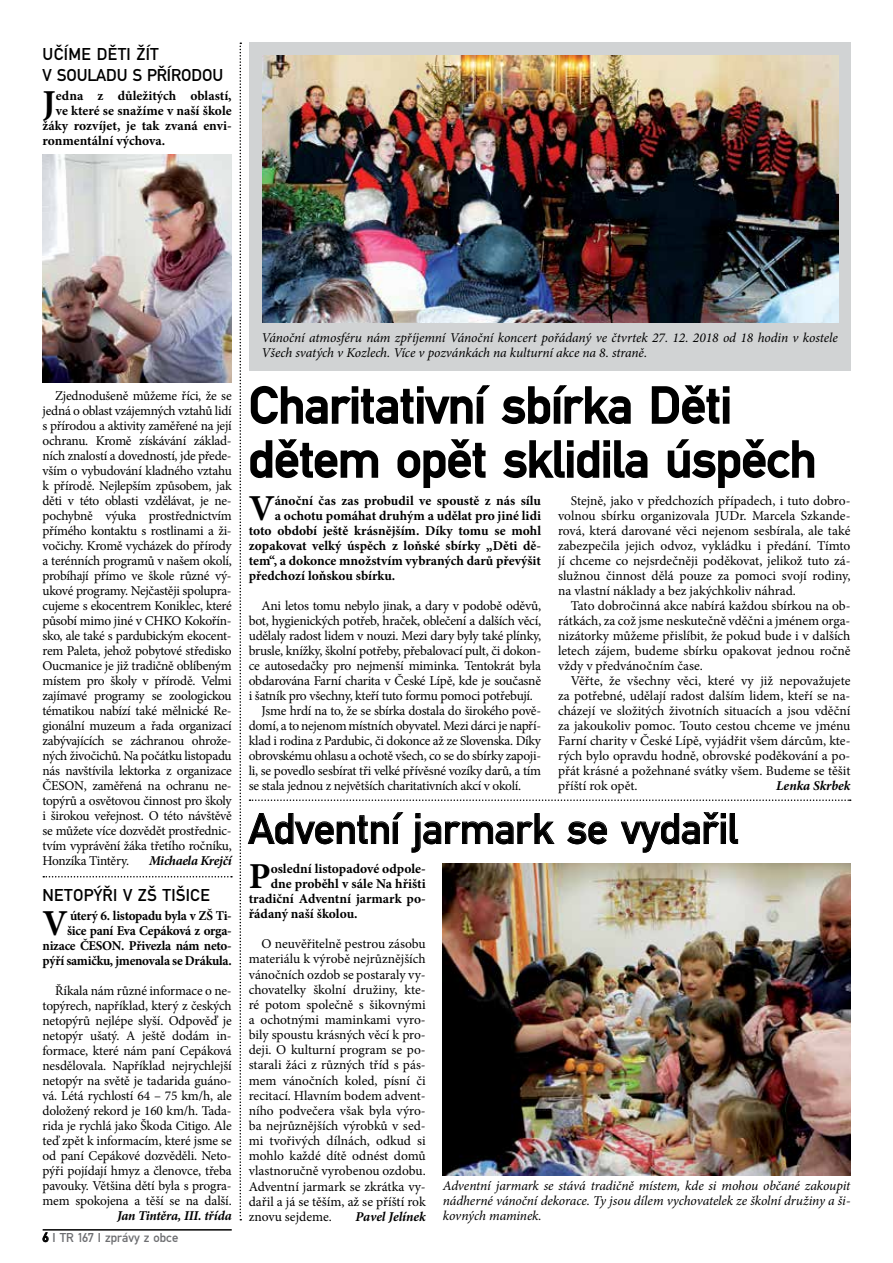
<style>
.page{position:relative;width:893px;height:1263px;background:#fff}
.page>*{position:absolute;margin:0;border:0;box-sizing:border-box;transform-origin:0 0}
.t1{font:54px/54px "Fette Mit DOT";color:#000}
.t2{font:45px "Fette Mit DOT";color:#000}
.t3{font:700 36.6px "Minion Pro";color:#000}
.t4{font:18px/21px "Fette Mit DOT";letter-spacing:-.005em;color:#000}
.t5{font:18px "Fette Mit DOT";letter-spacing:.015em;color:#000}
.t6{font:13.5px/15px "Minion Pro";letter-spacing:-.02em;color:#000;text-align:justify}
.t7{font:700 13.5px/15px "Minion Pro";letter-spacing:-.005em;color:#000;text-align:right}
.t8{font:italic 13.5px/15px "Minion Pro";letter-spacing:-.005em;color:#000}
.t9{font:italic 700 13.5px "Minion Pro";letter-spacing:-.01em;color:#000}
.t10{font:13.5px "Fette Mit DOT";color:#6d6e71}
.s1{color:#000}
</style>
<div class="page">
<div style="left:249px;top:43px;width:601px;height:328px;background:#d1d3d4"></div>
<hr style="left:43px;top:1229px;width:189px;height:1px;background:#000">
<svg style="left:42px;top:1232px;width:7px;height:10px"></svg>
<svg style="left:240px;top:43px;width:1px;height:1177px"></svg>
<svg style="left:43px;top:876px;width:189px;height:1px"></svg>
<img style="left:443px;top:863px;width:407px;height:312px">
<img style="left:263px;top:55px;width:575px;height:267px">
<img style="left:43px;top:154px;width:189px;height:228px">
<svg style="left:250px;top:385px;width:240px;height:40px"></svg>
<svg style="left:501px;top:385px;width:130px;height:40px"></svg>
<svg style="left:651px;top:385px;width:79px;height:40px"></svg>
<svg style="left:250px;top:439px;width:129px;height:40px"></svg>
<svg style="left:397px;top:439px;width:89px;height:49px"></svg>
<svg style="left:503px;top:440px;width:145px;height:39px"></svg>
<svg style="left:667px;top:439px;width:148px;height:49px"></svg>
<svg style="left:248px;top:812px;width:155px;height:32px"></svg>
<svg style="left:411px;top:813px;width:144px;height:40px"></svg>
<svg style="left:567px;top:821px;width:40px;height:23px"></svg>
<svg style="left:621px;top:812px;width:117px;height:41px"></svg>
<svg style="left:249px;top:799px;width:602px;height:2px"></svg>
<h3 class="t4" style="left:43px;top:43px;width:182px">UČÍME DĚTI ŽÍT<br>V SOULADU S PŘÍRODOU</h3>
<h3 class="t3" style="left:43px;top:77px;width:15px">J</h3>
<p class="t7" style="left:56px;top:88px;width:177px">edna z důležitých oblastí,</p>
<p class="t7" style="left:56px;top:103px;width:177px">ve které se snažíme v naší škole</p>
<p class="t7" style="left:43px;top:118px;width:191px">žáky rozvíjet, je tak zvaná envi-</p>
<p class="t7" style="left:43px;top:133px;width:124px">ronmentální výchova.</p>
<p class="t6" style="left:43px;top:388px;width:191px;text-indent:13px">Zjednodušeně můžeme říci, že se jedná o oblast vzájemných vztahů lidí s přírodou a aktivity zaměřené na její ochranu. Kromě získávání základ&shy;ních znalostí a dovedností, jde přede&shy;vším o vybudování kladného vztahu k přírodě. Nejlepším způsobem, jak děti v této oblasti vzdělávat, je ne&shy;pochybně výuka prostřednictvím přímého kontaktu s rostlinami a ži&shy;vočichy. Kromě vycházek do přírody a terénních programů v našem okolí, probíhají přímo ve škole různé vý&shy;ukové programy. Nejčastěji spolupra&shy;cujeme s ekocentrem Koniklec, které působí mimo jiné v CHKO Kokořín&shy;sko, ale také s pardubickým ekocent&shy;rem Paleta, jehož pobytové středisko Oucmanice je již tradičně oblíbeným místem pro školy v přírodě. Velmi zajímavé programy se zoologickou tématikou nabízí také mělnické Re&shy;gionální muzeum a řada organizací zabývajících se záchranou ohrože&shy;ných živočichů. Na počátku listopadu nás navštívila lektorka z organizace ČESON, zaměřená na ochranu ne&shy;topýrů a osvětovou činnost pro školy i širokou veřejnost. O této návštěvě se můžete více dozvědět prostřednic&shy;tvím vyprávění žáka třetího ročníku, Honzíka Tintěry.</p>
<p class="t9" style="left:149px;top:851px;width:84px">Michaela Krejčí</p>
<h3 class="t5" style="left:43px;top:885px;width:169px">NETOPÝŘI V ZŠ TIŠICE</h3>
<h3 class="t3" style="left:43px;top:898px;width:27px">V</h3>
<p class="t7" style="left:43px;top:908px;width:191px">úterý 6. listopadu byla v ZŠ Ti-<br>šice paní Eva Cepáková z orga&shy;nizace ČESON. Přivezla nám neto&shy;pýří samičku, jmenovala se Drákula.</p>
<p class="t6" style="left:43px;top:984px;width:191px;text-indent:13px">Říkala nám různé informace o ne&shy;topýrech, například, který z českých netopýrů nejlépe slyší. Odpověď je netopýr ušatý. A ještě dodám in&shy;formace, které nám paní Cepáková nesdělovala. Například nejrychlejší netopýr na světě je tadarida guáno&shy;vá. Létá rychlostí 64 – 75 km/h, ale doložený rekord je 160 km/h. Tada&shy;rida je rychlá jako Škoda Citigo. Ale teď zpět k informacím, které jsme se od paní Cepákové dozvěděli. Neto&shy;pýři pojídají hmyz a členovce, třeba pavouky. Většina dětí byla s progra&shy;mem spokojena a těší se na další.</p>
<p class="t9" style="left:117px;top:1206px;width:116px">Jan Tintěra, III. třída</p>
<p class="t10" style="left:43px;top:1230px;width:137px"><span class="s1">6</span> I TR 167 I zprávy z obce</p>
<p class="t8" style="left:261px;top:330px;width:578px">Vánoční atmosféru nám zpříjemní Vánoční koncert pořádaný ve čtvrtek 27. 12. 2018 od 18 hodin v kostele<br>Všech svatých v Kozlech. Více v pozvánkách na kulturní akce na 8. straně.</p>
<h1 class="t1" style="left:249px;top:379px;width:569px">Charitativní sbírka Děti dětem opět sklidila úspěch</h1>
<h3 class="t3" style="left:249px;top:482px;width:28px">V</h3>
<p class="t7" style="left:275px;top:493px;width:268px">ánoční čas zas probudil ve spoustě z nás sílu</p>
<p class="t7" style="left:275px;top:508px;width:268px">a ochotu pomáhat druhým a udělat pro jiné lidi</p>
<p class="t7" style="left:249px;top:523px;width:294px">toto období ještě krásnějším. Díky tomu se mohl</p>
<p class="t7" style="left:249px;top:538px;width:294px">zopakovat velký úspěch z loňské sbírky „Děti dě-</p>
<p class="t7" style="left:249px;top:553px;width:294px">tem“, a dokonce množstvím vybraných darů převýšit</p>
<p class="t7" style="left:249px;top:568px;width:148px">předchozí loňskou sbírku.</p>
<p class="t6" style="left:262px;top:598px;width:281px">Ani letos tomu nebylo jinak, a dary v podobě oděvů,</p>
<p class="t6" style="left:249px;top:613px;width:294px">bot, hygienických potřeb, hraček, oblečení a dalších věcí,</p>
<p class="t6" style="left:249px;top:628px;width:294px">udělaly radost lidem v nouzi. Mezi dary byly také plínky,</p>
<p class="t6" style="left:249px;top:643px;width:294px">brusle, knížky, školní potřeby, přebalovací pult, či dokon-</p>
<p class="t6" style="left:249px;top:658px;width:294px">ce autosedačky pro nejmenší miminka. Tentokrát byla</p>
<p class="t6" style="left:249px;top:673px;width:294px">obdarována Farní charita v České Lípě, kde je současně</p>
<p class="t6" style="left:249px;top:688px;width:286px">i šatník pro všechny, kteří tuto formu pomoci potřebují.</p>
<p class="t6" style="left:261px;top:703px;width:281px">Jsme hrdí na to, že se sbírka dostala do širokého pově-</p>
<p class="t6" style="left:249px;top:718px;width:294px">domí, a to nejenom místních obyvatel. Mezi dárci je napří-</p>
<p class="t6" style="left:249px;top:733px;width:294px">klad i rodina z Pardubic, či dokonce až ze Slovenska. Díky</p>
<p class="t6" style="left:249px;top:748px;width:294px">obrovskému ohlasu a ochotě všech, co se do sbírky zapoji-</p>
<p class="t6" style="left:249px;top:763px;width:294px">li, se povedlo sesbírat tři velké přívěsné vozíky darů, a tím</p>
<p class="t6" style="left:249px;top:778px;width:274px">se stala jednou z největších charitativních akcí v okolí.</p>
<p class="t6" style="left:558px;top:493px;width:294px;text-indent:13px">Stejně, jako v předchozích případech, i tuto dobro&shy;volnou sbírku organizovala JUDr. Marcela Szkande&shy;rová, která darované věci nejenom sesbírala, ale také zabezpečila jejich odvoz, vykládku i předání. Tímto jí chceme co nejsrdečněji poděkovat, jelikož tuto zá&shy;služnou činnost dělá pouze za pomoci svojí rodiny, na vlastní náklady a bez jakýchkoliv náhrad.</p>
<p class="t6" style="left:558px;top:598px;width:294px;text-indent:13px">Tato dobročinná akce nabírá každou sbírkou na ob&shy;rátkách, za což jsme neskutečně vděčni a jménem orga&shy;nizátorky můžeme přislíbit, že pokud bude i v dalších letech zájem, budeme sbírku opakovat jednou ročně vždy v předvánočním čase.</p>
<p class="t6" style="left:558px;top:673px;width:294px;text-indent:13px">Věřte, že všechny věci, které vy již nepovažujete za potřebné, udělají radost dalším lidem, kteří se na&shy;cházejí ve složitých životních situacích a jsou vděční za jakoukoliv pomoc. Touto cestou chceme ve jménu Farní charity v České Lípě, vyjádřit všem dárcům, kte&shy;rých bylo opravdu hodně, obrovské poděkování a po&shy;přát krásné a požehnané svátky všem. Budeme se těšit příští rok opět.</p>
<p class="t9" style="left:776px;top:776px;width:76px">Lenka Skrbek</p>
<h2 class="t2" style="left:249px;top:804px;width:491px">Adventní jarmark se vydařil</h2>
<h3 class="t3" style="left:249px;top:850px;width:23px">P</h3>
<p class="t7" style="left:271px;top:861px;width:157px">oslední listopadové odpole-</p>
<p class="t7" style="left:271px;top:876px;width:157px">dne proběhl v sále Na hřišti</p>
<p class="t7" style="left:249px;top:891px;width:178px">tradiční Adventní jarmark po-</p>
<p class="t7" style="left:249px;top:906px;width:110px">řádaný naší školou.</p>
<p class="t6" style="left:249px;top:936px;width:179px;text-indent:13px">O neuvěřitelně pestrou zásobu materiálu k výrobě nejrůznějších vánočních ozdob se postaraly vy&shy;chovatelky školní družiny, kte&shy;ré potom společně s šikovnými a ochotnými maminkami vyro&shy;bily spoustu krásných věcí k pro&shy;deji. O kulturní program se po&shy;starali žáci z různých tříd s pás&shy;mem vánočních koled, písní či recitací. Hlavním bodem advent&shy;ního podvečera však byla výro&shy;ba nejrůznějších výrobků v sed&shy;mi tvořivých dílnách, odkud si mohlo každé dítě odnést domů vlastnoručně vyrobenou ozdobu.<br>Adventní jarmark se zkrátka vy&shy;dařil a já se těším, až se příští rok znovu sejdeme.</p>
<p class="t9" style="left:356px;top:1207px;width:72px">Pavel Jelínek</p>
<p class="t8" style="left:443px;top:1178px;width:409px;text-align:justify">Adventní jarmark se stává tradičně místem, kde si mohou občané zakoupit nádherné vánoční dekorace. Ty jsou dílem vychovatelek ze školní družiny a ši&shy;kovných maminek.</p>
</div>
